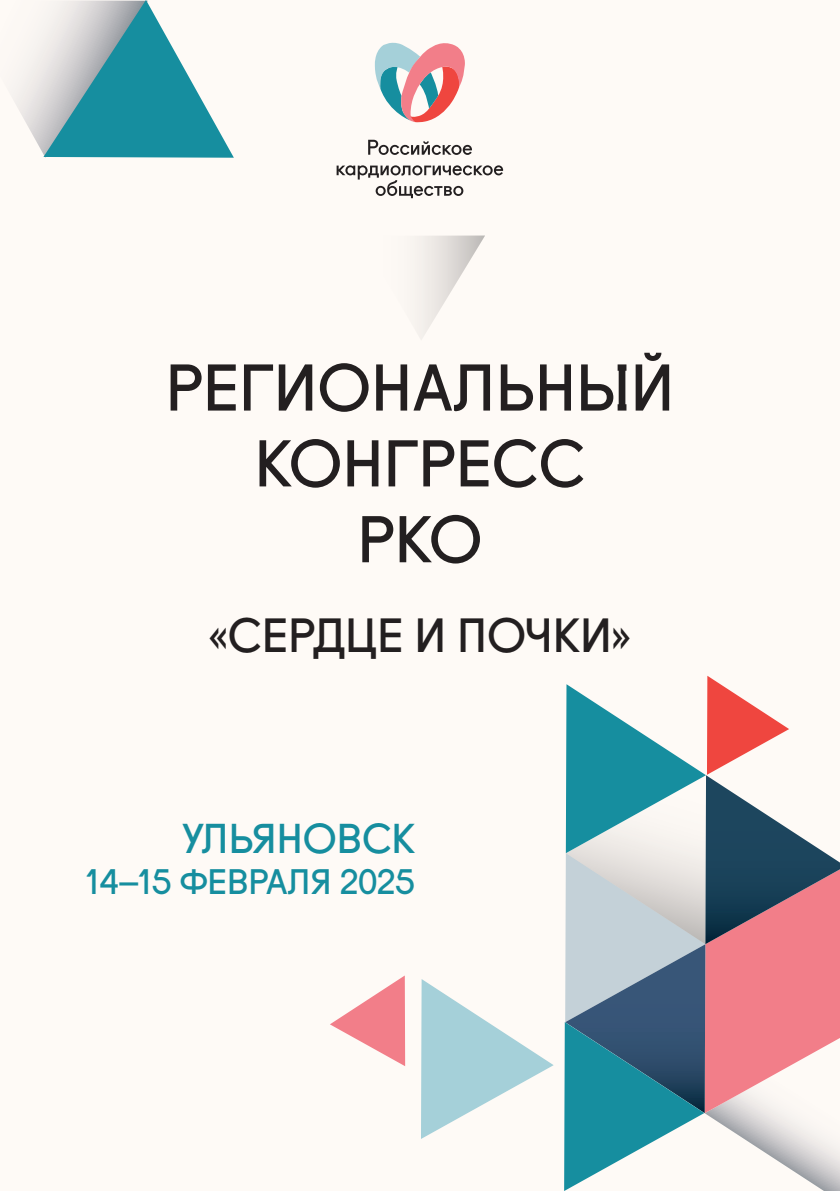
<style>
.page{position:relative;width:840px;height:1191px;background:#fff}
.page>*{position:absolute;margin:0;border:0;box-sizing:border-box;transform-origin:0 0}
.t1{font:63.2px/75.8px "Fugue";color:#231f20;text-align:center}
.t2{font:46px "Fugue";color:#231f20}
.t3{font:40px "Fugue";color:#168e9f}
.t4{font:34px "Fugue";color:#168e9f}
</style>
<div class="page">
<div style="left:0;top:0;width:839px;height:1191px;background:#fefaf6"></div>
<svg style="left:422px;top:235px;width:63px;height:103px"></svg>
<svg style="left:421px;top:979px;width:132px;height:160px"></svg>
<svg style="left:330px;top:975px;width:75px;height:91px"></svg>
<svg style="left:15px;top:0;width:219px;height:158px"></svg>
<svg style="left:564px;top:676px;width:275px;height:515px"></svg>
<svg style="left:368px;top:140px;width:103px;height:15px"></svg>
<svg style="left:336px;top:165px;width:167px;height:33px"></svg>
<svg style="left:374px;top:42px;width:90px;height:80px"></svg>
<p class="t1" style="left:165px;top:344px;width:510px">РЕГИОНАЛЬНЫЙ<br>КОНГРЕСС<br>РКО</p>
<p class="t2" style="left:209px;top:598px;width:423px">«СЕРДЦЕ И ПОЧКИ»</p>
<p class="t3" style="left:182px;top:807px;width:235px">УЛЬЯНОВСК</p>
<p class="t4" style="left:85px;top:854px;width:331px">14–15 ФЕВРАЛЯ 2025</p>
</div>
